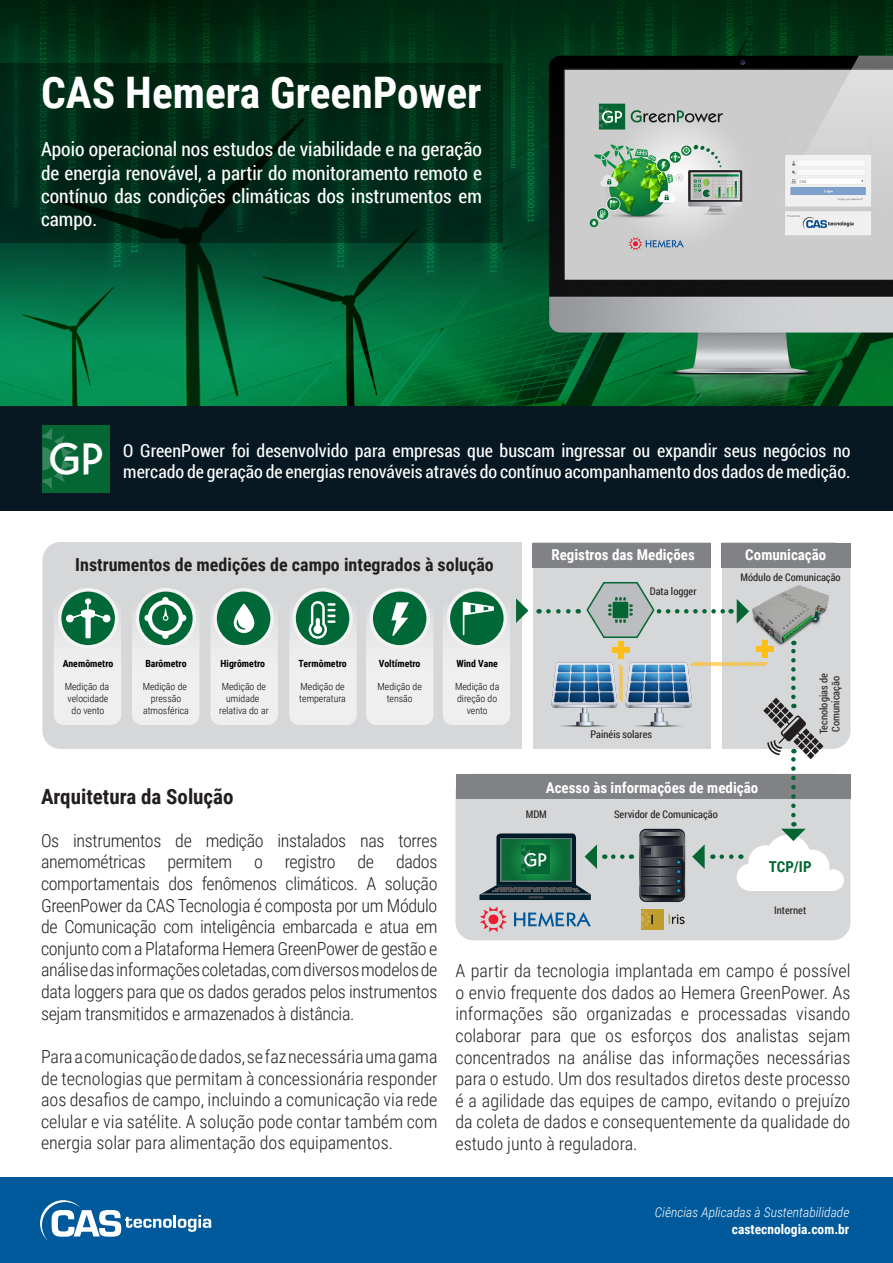
<style>
.page{position:relative;width:893px;height:1263px;background:#fff}
.page>*{position:absolute;margin:0;border:0;box-sizing:border-box;transform-origin:0 0}
.t1{font:44.55px "ft 58";color:#fff}
.t2{font:700 43.5px "Roboto Condensed";color:#fff}
.t3{font:700 21px "Roboto Condensed";color:#231f20}
.t4{font:19.5px/23.4px "Roboto Condensed";color:#fff;text-align:justify}
.t5{font:300 18px/21.6px "Roboto Condensed";color:#231f20;text-align:justify}
.t6{font:18px "Roboto Condensed";color:#fff}
.t7{font:700 18px "Roboto Condensed";color:#231f20}
.t8{font:700 15px "Roboto Condensed";color:#fff}
.t9{font:700 15px "Roboto Condensed";color:#036633}
.t10{font:italic 300 13.5px "Roboto Condensed";color:#fff}
.t11{font:700 13.5px "Roboto Condensed";color:#fff}
.t12{font:10.5px/12px "Roboto Condensed";color:#231f20}
.t13{font:300 9.9px/11.9px "Roboto Condensed";color:#000;text-align:center}
.t14{font:700 9.9px "Roboto Condensed";color:#000}
</style>
<div class="page">
<div style="left:43px;top:542px;width:807px;height:207px;background:#d6d7d9;border-radius:18px"></div>
<div style="left:711px;top:537px;width:10px;height:222px;background:#fff"></div>
<div style="left:522px;top:537px;width:10px;height:222px;background:#fff"></div>
<div style="left:455px;top:774px;width:395px;height:166px;background:#d6d7d9;border-radius:18px"></div>
<div style="left:532px;top:543px;width:178px;height:25px;background:#808285"></div>
<div style="left:456px;top:774px;width:394px;height:25px;background:#808285"></div>
<div style="left:721px;top:543px;width:129px;height:25px;background:#808285"></div>
<img style="left:0;top:0;width:893px;height:406px">
<div style="left:0;top:406px;width:893px;height:105px;background:#071822"></div>
<svg style="left:0;top:63px;width:503px;height:179px;background:#002917"></svg>
<div style="left:0;top:1178px;width:893px;height:85px;background:#00599b"></div>
<div style="left:43px;top:425px;width:67px;height:67px;background:#036633"></div>
<svg style="left:43px;top:427px;width:31px;height:63px"></svg>
<svg style="left:366px;top:588px;width:67px;height:137px;background:#bad0c6"></svg>
<svg style="left:443px;top:588px;width:67px;height:137px;background:#b9d0c5"></svg>
<svg style="left:210px;top:588px;width:68px;height:137px;background:#bdd2c9"></svg>
<svg style="left:289px;top:588px;width:68px;height:137px;background:#bdd2c8"></svg>
<svg style="left:54px;top:588px;width:67px;height:137px;background:#bcd2c8"></svg>
<svg style="left:132px;top:588px;width:67px;height:137px;background:#c0d4cb"></svg>
<img style="left:551px;top:662px;width:34px;height:65px">
<svg style="left:548px;top:609px;width:31px;height:4px"></svg>
<svg style="left:722px;top:854px;width:19px;height:5px"></svg>
<svg style="left:613px;top:854px;width:16px;height:5px"></svg>
<img style="left:823px;top:593px;width:6px;height:21px">
<div style="left:822px;top:869px;width:22px;height:22px;background:#fff;border-radius:50%"></div>
<div style="left:737px;top:864px;width:27px;height:27px;background:#fff;border-radius:50%"></div>
<div style="left:795px;top:849px;width:34px;height:35px;background:#fff;border-radius:50%"></div>
<div style="left:748px;top:845px;width:35px;height:35px;background:#fff;border-radius:50%"></div>
<div style="left:766px;top:835px;width:45px;height:45px;background:#fff;border-radius:50%"></div>
<div style="left:748px;top:874px;width:85px;height:17px;background:#fff"></div>
<svg style="left:692px;top:844px;width:13px;height:25px"></svg>
<svg style="left:781px;top:822px;width:25px;height:19px"></svg>
<svg style="left:516px;top:598px;width:12px;height:25px"></svg>
<svg style="left:669px;top:914px;width:16px;height:10px"></svg>
<div style="left:641px;top:909px;width:22px;height:21px;background:#bf9e2e"></div>
<svg style="left:641px;top:910px;width:12px;height:19px"></svg>
<svg style="left:514px;top:912px;width:77px;height:15px"></svg>
<svg style="left:479px;top:906px;width:28px;height:26px"></svg>
<img style="left:629px;top:828px;width:57px;height:43px">
<svg style="left:639px;top:829px;width:46px;height:73px;background:#3d4148"></svg>
<svg style="left:585px;top:581px;width:238px;height:234px"></svg>
<div style="left:613px;top:602px;width:15px;height:16px;background:#036633"></div>
<svg style="left:479px;top:833px;width:118px;height:67px"></svg>
<svg style="left:40px;top:1200px;width:171px;height:41px"></svg>
<h2 class="t2" style="left:41px;top:62px;width:442px">CAS Hemera GreenPower</h2>
<p class="t4" style="left:41px;top:137px;width:442px">Apoio operacional nos estudos de viabilidade e na geração de energia renovável, a partir do monitoramento remoto e contínuo das condições climáticas dos instrumentos em campo.</p>
<h1 class="t1" style="left:49px;top:435px;width:56px">GP</h1>
<p class="t6" style="left:123px;top:438px;width:729px">O GreenPower foi desenvolvido para empresas que buscam ingressar ou expandir seus negócios no</p>
<p class="t6" style="left:123px;top:459px;width:729px">mercado de geração de energias renováveis através do contínuo acompanhamento dos dados de medição.</p>
<p class="t7" style="left:75px;top:552px;width:420px">Instrumentos de medições de campo integrados à solução</p>
<p class="t14" style="left:63px;top:656px;width:52px">Anemômetro</p>
<p class="t13" style="left:65px;top:680px;width:46px">Medição da velocidade do vento</p>
<p class="t14" style="left:145px;top:656px;width:43px">Barômetro</p>
<p class="t13" style="left:143px;top:680px;width:48px">Medição de pressão atmosférica</p>
<p class="t14" style="left:220px;top:656px;width:46px">Higrômetro</p>
<p class="t13" style="left:219px;top:680px;width:51px">Medição de umidade relativa do ar</p>
<p class="t14" style="left:298px;top:656px;width:50px">Termômetro</p>
<p class="t13" style="left:299px;top:680px;width:48px;text-align:left">Medição de temperatura</p>
<p class="t14" style="left:379px;top:656px;width:43px">Voltímetro</p>
<p class="t13" style="left:378px;top:680px;width:46px">Medição de tensão</p>
<p class="t14" style="left:456px;top:656px;width:43px">Wind Vane</p>
<p class="t13" style="left:455px;top:680px;width:46px">Medição da direção do vento</p>
<p class="t8" style="left:551px;top:545px;width:145px">Registros das Medições</p>
<p class="t12" style="left:650px;top:585px;width:48px">Data logger</p>
<p class="t12" style="left:590px;top:728px;width:63px">Painéis solares</p>
<p class="t8" style="left:745px;top:545px;width:83px">Comunicação</p>
<p class="t12" style="left:740px;top:571px;width:102px">Módulo de Comunicação</p>
<p class="t12" style="left:817px;top:734px;width:62px;rotate:-90deg">Tecnologias de<br>Comunicação</p>
<p class="t3" style="left:41px;top:781px;width:194px">Arquitetura da Solução</p>
<p class="t5" style="left:41px;top:829px;width:398px">Os instrumentos de medição instalados nas torres anemométricas permitem o registro de dados comportamentais dos fenômenos climáticos. A solução GreenPower da CAS Tecnologia é composta por um Módulo de Comunicação com inteligência embarcada e atua em conjunto com a Plataforma Hemera GreenPower de gestão e análise das informações coletadas, com diversos modelos de data loggers para que os dados gerados pelos instrumentos sejam transmitidos e armazenados à distância.</p>
<p class="t5" style="left:41px;top:1045px;width:398px">Para a comunicação de dados, se faz necessária uma gama de tecnologias que permitam à concessionária responder aos desafios de campo, incluindo a comunicação via rede celular e via satélite. A solução pode contar também com energia solar para alimentação dos equipamentos.</p>
<p class="t8" style="left:546px;top:777px;width:214px">Acesso às informações de medição</p>
<p class="t12" style="left:526px;top:808px;width:23px">MDM</p>
<p class="t12" style="left:614px;top:808px;width:105px">Servidor de Comunicação</p>
<p class="t9" style="left:769px;top:856px;width:44px">TCP/IP</p>
<p class="t12" style="left:774px;top:904px;width:34px">Internet</p>
<p class="t5" style="left:455px;top:959px;width:396px">A partir da tecnologia implantada em campo é possível o envio frequente dos dados ao Hemera GreenPower. As informações são organizadas e processadas visando colaborar para que os esforços dos analistas sejam concentrados na análise das informações necessárias para o estudo. Um dos resultados diretos deste processo é a agilidade das equipes de campo, evitando o prejuízo da coleta de dados e consequentemente da qualidade do estudo junto à reguladora.</p>
<p class="t10" style="left:655px;top:1203px;width:196px">Ciências Aplicadas à Sustentabilidade</p>
<p class="t11" style="left:732px;top:1219px;width:119px">castecnologia.com.br</p>
</div>
